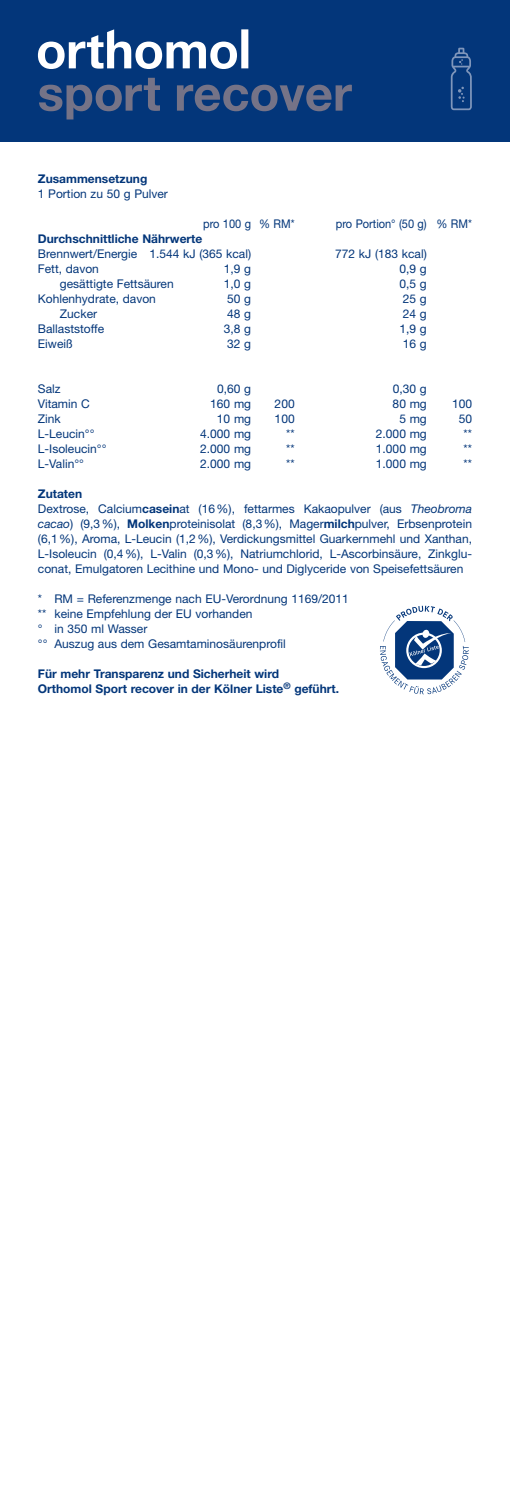
<style>
.page{position:relative;width:510px;height:1488px;background:#fff}
.page>*{position:absolute;margin:0;border:0;box-sizing:border-box;transform-origin:0 0}
.t1{font:12px/15px "Helvetica Neue LT Pro";color:#03367a}
.t2{font:700 12px/15px "Helvetica Neue LT Pro";color:#03367a}
.t3{font:12px "Helvetica Neue LT Pro";color:#03367a;scale:.92 1}
.s1{font-weight:700}
.s2{font-style:italic}
</style>
<div class="page">
<div style="left:0;top:0;width:509px;height:141px;background:#03367a"></div>
<svg style="left:450px;top:48px;width:21px;height:62px"></svg>
<svg style="left:380px;top:605px;width:89px;height:90px"></svg>
<svg style="left:38px;top:29px;width:199px;height:40px"></svg>
<div style="left:241px;top:29px;width:7px;height:39px;background:#fff"></div>
<svg style="left:39px;top:78px;width:121px;height:41px"></svg>
<svg style="left:177px;top:85px;width:175px;height:26px"></svg>
<p class="t2" style="left:38px;top:170px;width:111px">Zusammensetzung</p>
<p class="t1" style="left:38px;top:185px;width:131px">1 Portion zu 50 g Pulver</p>
<p class="t3" style="left:203px;top:216px;width:101px">pro 100 g % RM*</p>
<p class="t3" style="left:336px;top:216px;width:149px">pro Portion° (50 g) % RM*</p>
<p class="t2" style="left:38px;top:230px;width:166px">Durchschnittliche Nährwerte</p>
<p class="t1" style="left:38px;top:245px;width:215px">Brennwert/Energie 1.544 kJ (365 kcal)</p>
<p class="t1" style="left:335px;top:245px;width:93px">772 kJ (183 kcal)</p>
<p class="t1" style="left:38px;top:260px;width:63px">Fett, davon</p>
<p class="t1" style="left:224px;top:260px;width:29px">1,9 g</p>
<p class="t1" style="left:399px;top:260px;width:29px">0,9 g</p>
<p class="t1" style="left:60px;top:275px;width:115px">gesättigte Fettsäuren</p>
<p class="t1" style="left:224px;top:275px;width:29px">1,0 g</p>
<p class="t1" style="left:399px;top:275px;width:29px">0,5 g</p>
<p class="t1" style="left:38px;top:290px;width:119px">Kohlenhydrate, davon</p>
<p class="t1" style="left:227px;top:290px;width:25px">50 g</p>
<p class="t1" style="left:402px;top:290px;width:25px">25 g</p>
<p class="t1" style="left:60px;top:305px;width:39px">Zucker</p>
<p class="t1" style="left:227px;top:305px;width:25px">48 g</p>
<p class="t1" style="left:402px;top:305px;width:25px">24 g</p>
<p class="t1" style="left:38px;top:320px;width:68px">Ballaststoffe</p>
<p class="t1" style="left:224px;top:320px;width:29px">3,8 g</p>
<p class="t1" style="left:399px;top:320px;width:29px">1,9 g</p>
<p class="t1" style="left:38px;top:335px;width:36px">Eiweiß</p>
<p class="t1" style="left:227px;top:335px;width:25px">32 g</p>
<p class="t1" style="left:402px;top:335px;width:25px">16 g</p>
<p class="t1" style="left:38px;top:380px;width:24px">Salz</p>
<p class="t1" style="left:217px;top:380px;width:35px">0,60 g</p>
<p class="t1" style="left:392px;top:380px;width:35px">0,30 g</p>
<p class="t1" style="left:38px;top:395px;width:53px">Vitamin C</p>
<p class="t1" style="left:210px;top:395px;width:42px">160 mg</p>
<p class="t1" style="left:274px;top:395px;width:22px">200</p>
<p class="t1" style="left:392px;top:395px;width:36px">80 mg</p>
<p class="t1" style="left:452px;top:395px;width:22px">100</p>
<p class="t1" style="left:38px;top:410px;width:24px">Zink</p>
<p class="t1" style="left:217px;top:410px;width:36px">10 mg</p>
<p class="t1" style="left:274px;top:410px;width:22px">100</p>
<p class="t1" style="left:399px;top:410px;width:29px">5 mg</p>
<p class="t1" style="left:458px;top:410px;width:15px">50</p>
<p class="t1" style="left:38px;top:425px;width:58px">L-Leucin°°</p>
<p class="t1" style="left:200px;top:425px;width:52px">4.000 mg</p>
<p class="t1" style="left:286px;top:425px;width:10px">**</p>
<p class="t1" style="left:376px;top:425px;width:52px">2.000 mg</p>
<p class="t1" style="left:463px;top:425px;width:10px">**</p>
<p class="t1" style="left:38px;top:440px;width:70px">L-Isoleucin°°</p>
<p class="t1" style="left:200px;top:440px;width:52px">2.000 mg</p>
<p class="t1" style="left:286px;top:440px;width:10px">**</p>
<p class="t1" style="left:376px;top:440px;width:52px">1.000 mg</p>
<p class="t1" style="left:463px;top:440px;width:10px">**</p>
<p class="t1" style="left:38px;top:455px;width:48px">L-Valin°°</p>
<p class="t1" style="left:200px;top:455px;width:52px">2.000 mg</p>
<p class="t1" style="left:286px;top:455px;width:10px">**</p>
<p class="t1" style="left:376px;top:455px;width:52px">1.000 mg</p>
<p class="t1" style="left:463px;top:455px;width:10px">**</p>
<p class="t1" style="left:38px;top:485px;width:435px"><span class="s1">Zutaten<br></span>Dextrose, Calcium<span class="s1">casein</span>at (16%), fettarmes Kakaopulver (aus <span class="s2">Theobroma cacao</span>) (9,3%), <span class="s1">Molken</span>proteinisolat (8,3%), Mager<span class="s1">milch</span>pulver, Erbsenprotein (6,1%), Aroma, L-Leucin (1,2%), Verdickungsmittel Guarkernmehl und Xanthan, L-Isoleucin (0,4%), L-Valin (0,3%), Natriumchlorid, L-Ascorbinsäure, Zinkglu&shy;conat, Emulgatoren Lecithine und Mono- und Diglyceride von Speisefettsäuren</p>
<p class="t1" style="left:38px;top:590px;width:312px">* RM = Referenzmenge nach EU-Verordnung 1169/2011 ** keine Empfehlung der EU vorhanden<br>° in 350 ml Wasser<br>°° Auszug aus dem Gesamtaminosäurenprofil</p>
<p class="t2" style="left:38px;top:665px;width:302px">Für mehr Transparenz und Sicherheit wird<br>Orthomol Sport recover in der Kölner Liste<sup>®</sup> geführt.</p>
</div>
